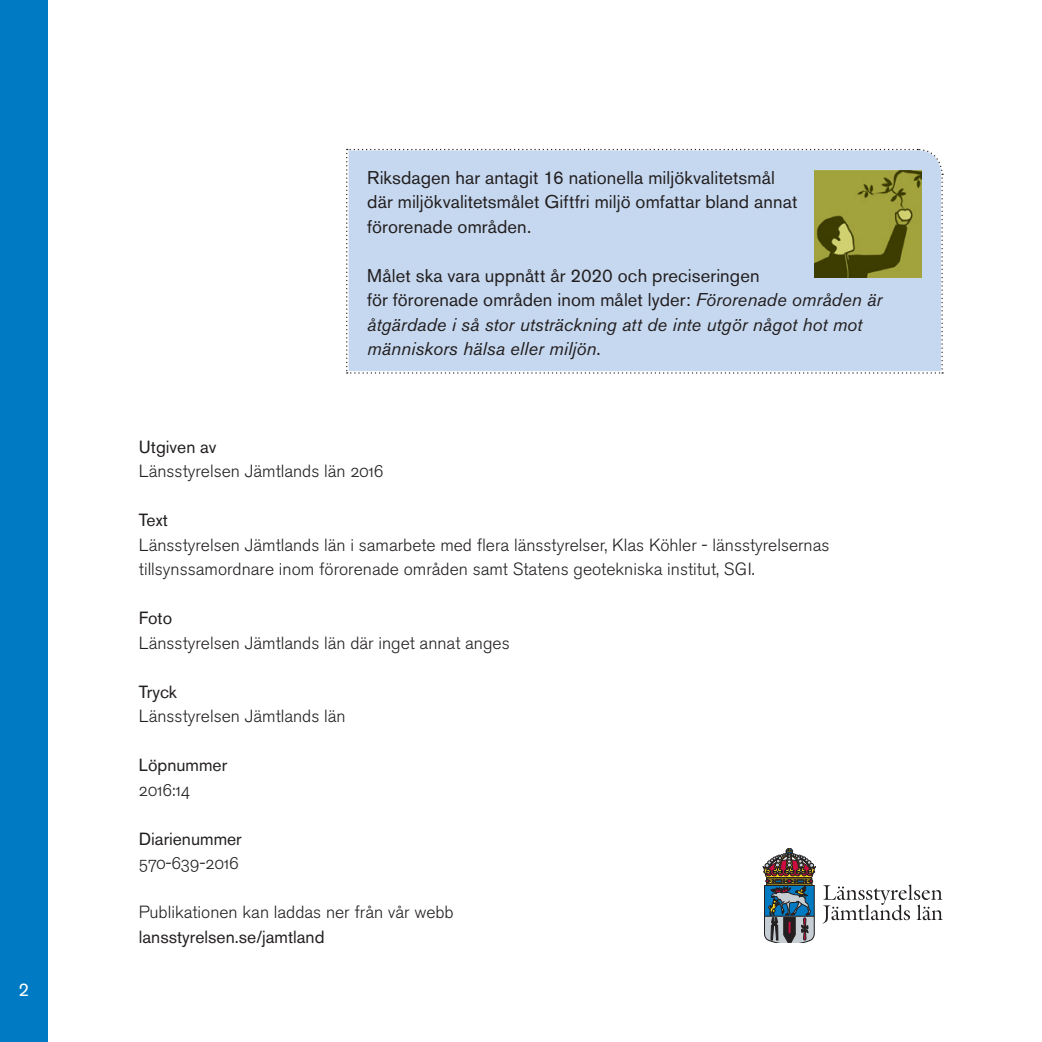
<style>
.page{position:relative;width:1042px;height:1042px;background:#fff}
.page>*{position:absolute;margin:0;border:0;box-sizing:border-box;transform-origin:0 0}
.Brödtext{font:italic 18.38px/24.5px "Akzidenz Grotesk BE";letter-spacing:.005em;color:#231f20}
.Brödtext-2{font:18.38px/24.5px "Akzidenz Grotesk BE";letter-spacing:.005em;color:#231f20}
.Brödtext-3{font:18.38px "Akzidenz Grotesk BE";color:#fff}
.t1{font:17.5px/24.5px "Akzidenz Grotesk BE Light Os F";color:#231f20}
.t2{font:17.5px "Akzidenz Grotesk BE";color:#231f20}
.s1{font-style:normal}
</style>
<div class="page">
<div style="left:0;top:0;width:48px;height:1042px;background:#007ac2"></div>
<svg style="left:763px;top:848px;width:53px;height:95px;background:#6f777e"></svg>
<svg style="left:823px;top:884px;width:120px;height:39px"></svg>
<div style="left:346px;top:148px;width:597px;height:226px;background:#c6d8ef"></div>
<img style="left:814px;top:170px;width:107px;height:107px">
<p class="Brödtext-3" style="left:19px;top:979px;width:12px">2</p>
<p class="Brödtext-2" style="left:367px;top:165px;width:432px">Riksdagen har antagit 16 nationella miljökvalitetsmål där miljökvalitetsmålet Giftfri miljö omfattar bland annat förorenade områden.</p>
<p class="Brödtext" style="left:367px;top:263px;width:516px"><span class="s1">Målet ska vara uppnått år 2020 och preciseringen<br>för förorenade områden inom målet lyder:</span> Förorenade områden är åtgärdade i så stor utsträckning att de inte utgör något hot mot människors hälsa eller miljön<span class="s1">.</span></p>
<p class="t2" style="left:139px;top:436px;width:79px">Utgiven av</p>
<p class="t1" style="left:139px;top:459px;width:246px">Länsstyrelsen Jämtlands län 2016</p>
<p class="t2" style="left:139px;top:510px;width:30px">Text</p>
<p class="t1" style="left:139px;top:533px;width:692px">Länsstyrelsen Jämtlands län i samarbete med flera länsstyrelser, Klas Köhler - länsstyrelsernas tillsynssamordnare inom förorenade områden samt Statens geotekniska institut, SGI.</p>
<p class="t2" style="left:139px;top:608px;width:35px">Foto</p>
<p class="t1" style="left:139px;top:631px;width:372px">Länsstyrelsen Jämtlands län där inget annat anges</p>
<p class="t2" style="left:139px;top:681px;width:39px">Tryck</p>
<p class="t1" style="left:139px;top:704px;width:208px">Länsstyrelsen Jämtlands län</p>
<p class="t2" style="left:139px;top:755px;width:90px">Löpnummer</p>
<p class="t1" style="left:139px;top:778px;width:53px">2016:14</p>
<p class="t2" style="left:139px;top:828px;width:104px">Diarienummer</p>
<p class="t1" style="left:139px;top:851px;width:101px">570-639-2016</p>
<p class="t1" style="left:139px;top:900px;width:316px">Publikationen kan laddas ner från vår webb</p>
<p class="t2" style="left:139px;top:926px;width:187px">lansstyrelsen.se/jamtland</p>
</div>
